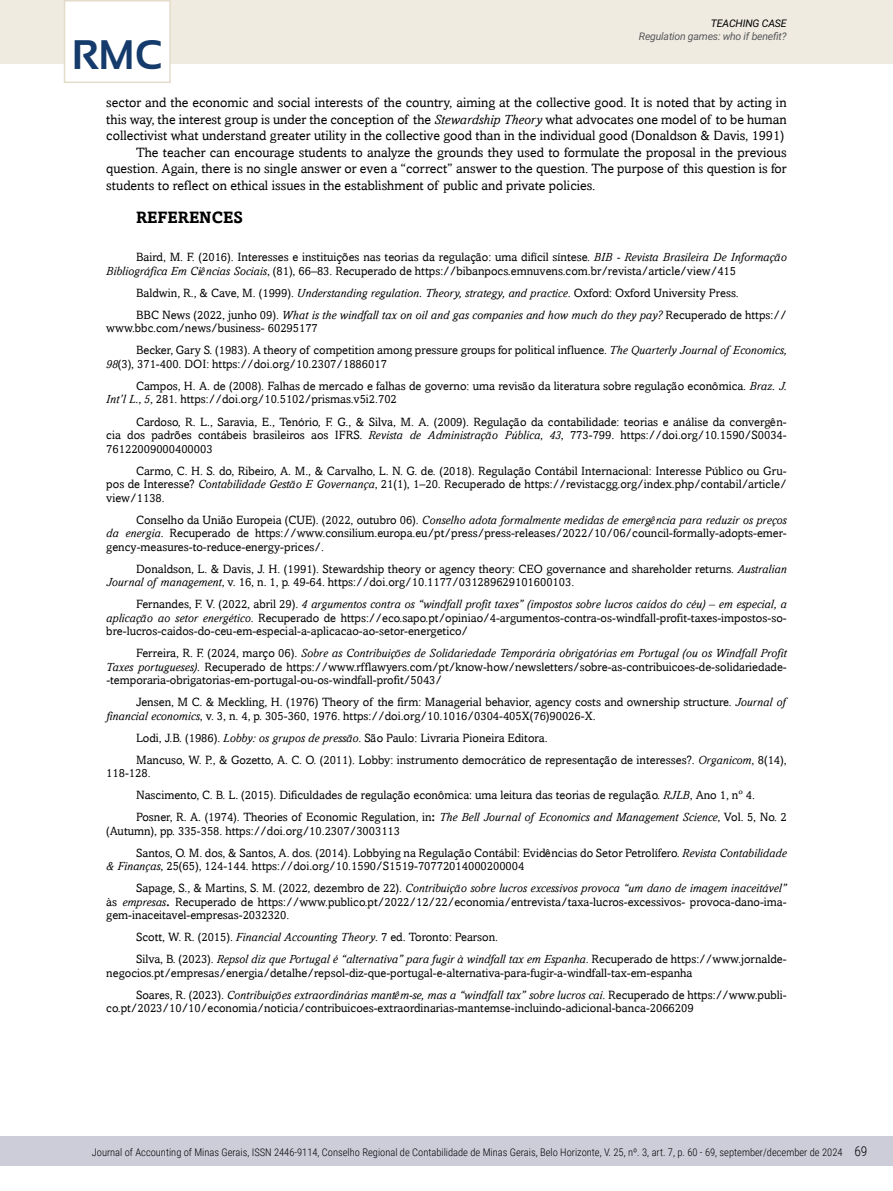
<style>
.page{position:relative;width:893px;height:1191px;background:#fff}
.page>*{position:absolute;margin:0;border:0;box-sizing:border-box;transform-origin:0 0}
.t1{font:700 41.25px "Sansation";color:#143b6b}
.t2{font:700 16.5px "Amasis";color:#000}
.t3{font:13.5px "Amasis";color:#000}
.t4{font:12px/13.5px "Amasis";color:#000}
.t5{font:italic 12px/22px "Amasis";color:#000}
.t6{font:300 10.5px "Roboto Condensed";color:#000}
.t7{font:italic 10.5px "Roboto";letter-spacing:-.02em;color:#58595b}
.t8{font:italic 10.5px "Roboto";letter-spacing:-.015em;color:#000}
.s1{font-style:italic}
.s2{font-style:normal}
.s3{font-weight:700}
.s4{font-size:13.5px}
</style>
<div class="page">
<div style="left:0;top:0;width:893px;height:64px;background:#efebe1"></div>
<div style="left:64px;top:0;width:107px;height:83px;background:#fff;border:2px solid #e4dcca"></div>
<div style="left:0;top:1135px;width:893px;height:30px;background:#cdcdda"></div>
<h1 class="t1" style="left:72px;top:32px;width:92px">RMC</h1>
<p class="t8" style="left:711px;top:16px;width:77px">TEACHING CASE</p>
<p class="t7" style="left:639px;top:29px;width:149px">Regulation games: who if benefit?</p>
<p class="t3" style="left:106px;top:95px;width:682px">sector and the economic and social interests of the country, aiming at the collective good. It is noted that by acting in</p>
<p class="t3" style="left:106px;top:111px;width:682px">this way, the interest group is under the conception of the <span class="s1">Stewardship Theory</span> what advocates one model of to be human</p>
<p class="t3" style="left:106px;top:128px;width:679px">collectivist what understand greater utility in the collective good than in the individual good (Donaldson &amp; Davis, 1991)</p>
<p class="t3" style="left:136px;top:144px;width:652px">The teacher can encourage students to analyze the grounds they used to formulate the proposal in the previous</p>
<p class="t3" style="left:106px;top:161px;width:682px">question. Again, there is no single answer or even a “correct” answer to the question. The purpose of this question is for</p>
<p class="t3" style="left:106px;top:177px;width:490px">students to reflect on ethical issues in the establishment of public and private policies.</p>
<h2 class="t2" style="left:136px;top:207px;width:108px">REFERENCES</h2>
<p class="t4" style="left:106px;top:250px;width:682px;text-indent:30px">Baird, M. F. (2016). Interesses e instituições nas teorias da regulação: uma difícil síntese. <span class="s1">BIB - Revista Brasileira De Informação<br>Bibliográfica Em Ciências Sociais</span>, (81), 66–83. Recuperado de https://bibanpocs.emnuvens.com.br/revista/article/view/415</p>
<p class="t5" style="left:136px;top:282px;width:652px"><span class="s2">Baldwin, R., &amp; Cave, M. (1999).</span> Understanding regulation. Theory, strategy, and practice<span class="s2">. Oxford: Oxford University Press.<br>BBC News (2022, junho 09).</span> What is the windfall tax on oil and gas companies and how much do they pay? <span class="s2">Recuperado de https://</span></p>
<p class="t4" style="left:136px;top:317px;width:652px;line-height:22px;text-indent:-30px">www.bbc.com/news/business- 60295177<br>Becker, Gary S. (1983). A theory of competition among pressure groups for political influence. <span class="s1">The Quarterly Journal of Economics,</span></p>
<p class="t4" style="left:136px;top:353px;width:652px;line-height:22px;text-indent:-30px"><span class="s1">98</span>(3), 371-400. DOI: https://doi.org/10.2307/1886017<br>Campos, H. A. de (2008). Falhas de mercado e falhas de governo: uma revisão da literatura sobre regulação econômica. <span class="s1">Braz. J.</span></p>
<p class="t4" style="left:136px;top:388px;width:652px;line-height:22px;text-indent:-30px"><span class="s1">Int’l L.</span>, <span class="s1">5</span>, 281. https://doi.org/10.5102/prismas.v5i2.702<br>Cardoso, R. L., Saravia, E., Tenório, F. G., &amp; Silva, M. A. (2009). Regulação da contabilidade: teorias e análise da convergên-</p>
<p class="t4" style="left:106px;top:428px;width:682px">cia dos padrões contábeis brasileiros aos IFRS. <span class="s1">Revista de Administração Pública</span>, <span class="s1">43</span>, 773-799. https://doi.org/10.1590/S0034-<br>76122009000400003</p>
<p class="t4" style="left:106px;top:463px;width:682px;text-align:justify;text-indent:30px">Carmo, C. H. S. do, Ribeiro, A. M., &amp; Carvalho, L. N. G. de. (2018). Regulação Contábil Internacional: Interesse Público ou Gru&shy;pos de Interesse? <span class="s1">Contabilidade Gestão E Governança</span>, 21(1), 1–20. Recuperado de https://revistacgg.org/index.php/contabil/article/ view/1138.</p>
<p class="t4" style="left:106px;top:512px;width:682px;text-align:justify;text-indent:30px">Conselho da União Europeia (CUE). (2022, outubro 06). <span class="s1">Conselho adota formalmente medidas de emergência para reduzir os preços da energia</span>. Recuperado de https://www.consilium.europa.eu/pt/press/press-releases/2022/10/06/council-formally-adopts-emer&shy;gency-measures-to-reduce-energy-prices/.</p>
<p class="t4" style="left:106px;top:561px;width:682px;text-indent:30px">Donaldson, L. &amp; Davis, J. H. (1991). Stewardship theory or agency theory: CEO governance and shareholder returns. <span class="s1">Australian<br>Journal of management</span>, v. 16, n. 1, p. 49-64. https://doi.org/10.1177/031289629101600103.</p>
<p class="t4" style="left:106px;top:597px;width:682px;text-align:justify;text-indent:30px">Fernandes, F. V. (2022, abril 29). <span class="s1">4 argumentos contra os “windfall profit taxes” (impostos sobre lucros caídos do céu) – em especial, a aplicação ao setor energético</span>. Recuperado de https://eco.sapo.pt/opiniao/4-argumentos-contra-os-windfall-profit-taxes-impostos-so&shy;bre-lucros-caidos-do-ceu-em-especial-a-aplicacao-ao-setor-energetico/</p>
<p class="t4" style="left:106px;top:646px;width:682px;text-align:justify;text-indent:30px">Ferreira, R. F. (2024, março 06). <span class="s1">Sobre as Contribuições de Solidariedade Temporária obrigatórias em Portugal (ou os Windfall Profit Taxes portugueses).</span> Recuperado de https://www.rfflawyers.com/pt/know-how/newsletters/sobre-as-contribuicoes-de-solidariedade--temporaria-obrigatorias-em-portugal-ou-os-windfall-profit/5043/</p>
<p class="t4" style="left:106px;top:695px;width:681px;text-indent:30px">Jensen, M C. &amp; Meckling, H. (1976) Theory of the firm: Managerial behavior, agency costs and ownership structure. <span class="s1">Journal of financial economics</span>, v. 3, n. 4, p. 305-360, 1976. https://doi.org/10.1016/0304-405X(76)90026-X.</p>
<p class="t4" style="left:136px;top:726px;width:652px;line-height:22px">Lodi, J.B. (1986). <span class="s1">Lobby: os grupos de pressão</span>. São Paulo: Livraria Pioneira Editora.<br>Mancuso, W. P., &amp; Gozetto, A. C. O. (2011). Lobby: instrumento democrático de representação de interesses?. <span class="s1">Organicom</span>, 8(14),</p>
<p class="t4" style="left:136px;top:762px;width:652px;line-height:22px;text-indent:-30px">118-128.<br>Nascimento, C. B. L. (2015). Dificuldades de regulação econômica: uma leitura das teorias de regulação. <span class="s1">RJLB</span>, Ano 1, nº 4.<br>Posner, R. A. (1974). Theories of Economic Regulation, in<span class="s3">:</span> <span class="s1">The Bell Journal of Economics and Management Science</span>, Vol. 5, No. 2</p>
<p class="t4" style="left:136px;top:819px;width:652px;line-height:22px;text-indent:-30px">(Autumn), pp. 335-358. https://doi.org/10.2307/3003113<br>Santos, O. M. dos, &amp; Santos, A. dos. (2014). Lobbying na Regulação Contábil: Evidências do Setor Petrolífero. <span class="s1">Revista Contabilidade</span></p>
<p class="t4" style="left:136px;top:855px;width:652px;line-height:22px;text-indent:-30px"><span class="s1">&amp; Finanças</span>, 25(65), 124-144. https://doi.org/10.1590/S1519-70772014000200004<br>Sapage, S., &amp; Martins, S. M. (2022, dezembro de 22). <span class="s1">Contribuição sobre lucros excessivos provoca “um dano de imagem inaceitável”</span></p>
<p class="t4" style="left:106px;top:895px;width:682px">às <span class="s1">empresas</span><span class="s3">.</span> Recuperado de https://www.publico.pt/2022/12/22/economia/entrevista/taxa-lucros-excessivos- provoca-dano-ima&shy;gem-inaceitavel-empresas-2032320.</p>
<p class="t5" style="left:136px;top:926px;width:652px"><span class="s2">Scott, W. R. (2015).</span> Financial Accounting Theory<span class="s2">. 7 ed. Toronto: Pearson.<br>Silva, B. (2023).</span> Repsol diz que Portugal é “alternativa” para fugir à windfall tax em Espanha<span class="s2">. Recuperado de https://www.jornalde-</span></p>
<p class="t4" style="left:136px;top:961px;width:652px;line-height:22px;text-indent:-30px">negocios.pt/empresas/energia/detalhe/repsol-diz-que-portugal-e-alternativa-para-fugir-a-windfall-tax-em-espanha<br>Soares, R. (2023). <span class="s1">Contribuições extraordinárias mantêm-se, mas a “windfall tax” sobre lucros cai</span>. Recuperado de https://www.publi-</p>
<p class="t4" style="left:106px;top:1001px;width:589px">co.pt/2023/10/10/economia/noticia/contribuicoes-extraordinarias-mantemse-incluindo-adicional-banca-2066209</p>
<p class="t6" style="left:92px;top:1145px;width:777px">Journal of Accounting of Minas Gerais, ISSN 2446-9114, Conselho Regional de Contabilidade de Minas Gerais, Belo Horizonte, V. 25, nº. 3, art. 7, p. 60 - 69, september/december de 2024 <sup>69</sup><span class="s4">69</span></p>
</div>
